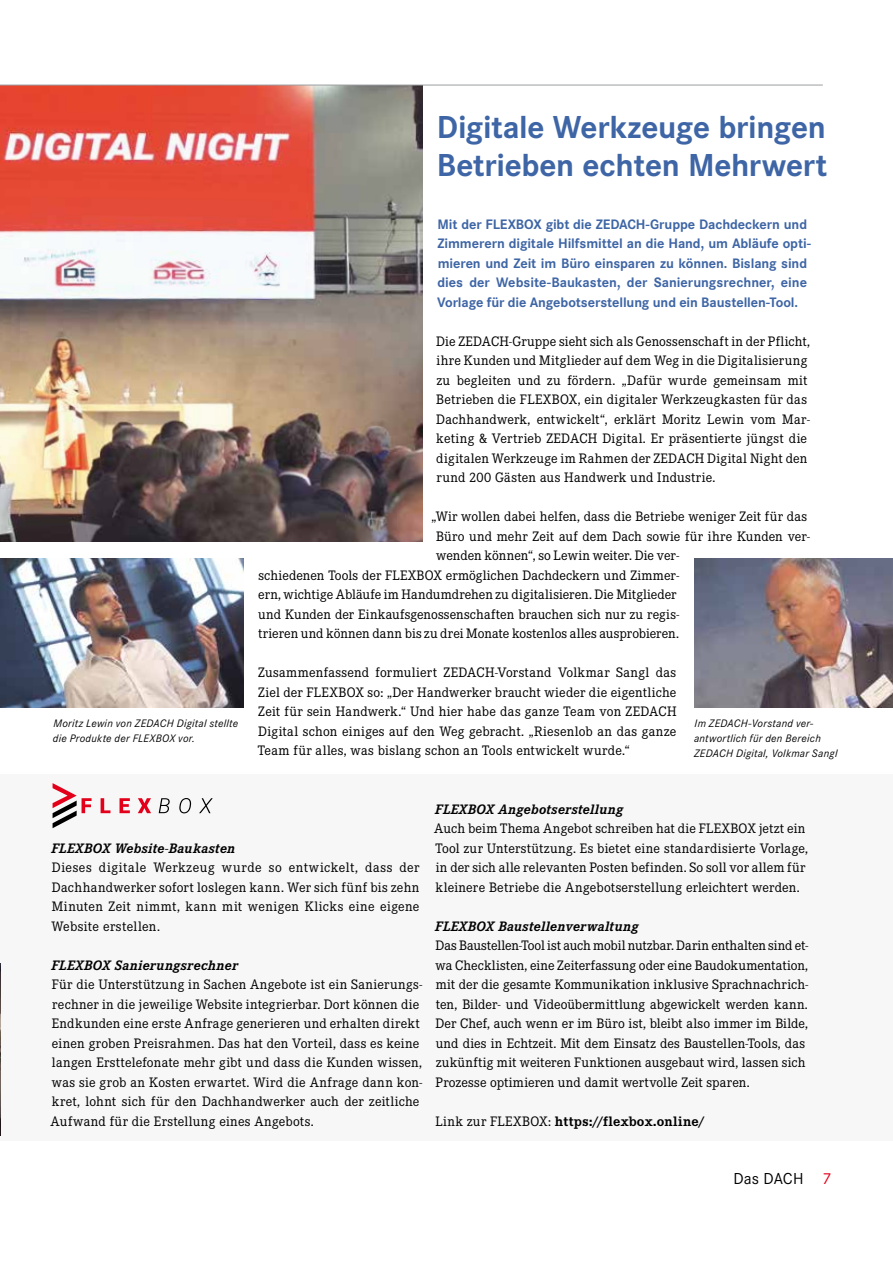
<style>
.page{position:relative;width:893px;height:1263px;background:#fff}
.page>*{position:absolute;margin:0;border:0;box-sizing:border-box;transform-origin:0 0}
.t1{font:700 33px/37.5px "Corporate S Pro";letter-spacing:-.01em;color:#3e65a5}
.t2{font:16.5px "Corporate S Pro";letter-spacing:.005em;color:#000}
.t3{font:14.25px/19.5px "Corporate E Pro";letter-spacing:.01em;color:#000}
.t4{font:700 14.25px/19.5px "Corporate S Pro";letter-spacing:-.005em;color:#3e65a5}
.t5{font:italic 700 14.25px "Corporate E Pro";letter-spacing:.02em;color:#000}
.t6{font:700 14.25px "Corporate E Pro";letter-spacing:.025em;color:#000}
.t7{font:italic 11.25px/15px "Corporate S Pro";letter-spacing:.025em;color:#000}
.s1{font-weight:400}
.s2{color:#e2001a}
</style>
<div class="page">
<div style="left:0;top:774px;width:893px;height:366px;background:#f8f7f7"></div>
<img style="left:0;top:86px;width:422px;height:455px">
<img style="left:0;top:558px;width:244px;height:149px">
<svg style="left:159px;top:798px;width:54px;height:15px"></svg>
<svg style="left:53px;top:783px;width:98px;height:45px"></svg>
<img style="left:0;top:963px;width:1px;height:172px">
<img style="left:694px;top:558px;width:199px;height:149px">
<hr style="left:0;top:85px;width:823px;height:1px;background:#9c9e9f">
<h1 class="t1" style="left:437px;top:106px;width:392px">Digitale Werkzeuge bringen<br>Betrieben echten Mehrwert</h1>
<p class="t4" style="left:437px;top:213px;width:375px">Mit der FLEXBOX gibt die ZEDACH-Gruppe Dachdeckern und Zimmerern digitale Hilfsmittel an die Hand, um Abläufe opti&shy;mieren und Zeit im Büro einsparen zu können. Bislang sind dies der Website-Baukasten, der Sanierungsrechner, eine Vorlage für die Angebotserstellung und ein Baustellen-Tool.</p>
<p class="t3" style="left:436px;top:330px;width:375px">Die ZEDACH-Gruppe sieht sich als Genossenschaft in der Pflicht, ihre Kunden und Mitglieder auf dem Weg in die Digitalisierung zu begleiten und zu fördern. „Dafür wurde gemeinsam mit Betrieben die FLEXBOX, ein digitaler Werkzeugkasten für das Dachhandwerk, entwickelt“, erklärt Moritz Lewin vom Mar&shy;keting &amp; Vertrieb ZEDACH Digital. Er präsentierte jüngst die digitalen Werkzeuge im Rahmen der ZEDACH Digital Night den rund 200 Gästen aus Handwerk und Industrie.</p>
<p class="t3" style="left:431px;top:506px;width:377px">„Wir wollen dabei helfen, dass die Betriebe weniger Zeit für das</p>
<p class="t3" style="left:436px;top:525px;width:375px">Büro und mehr Zeit auf dem Dach sowie für ihre Kunden ver-</p>
<p class="t3" style="left:436px;top:545px;width:245px">wenden können“, so Lewin weiter. Die ver-</p>
<p class="t3" style="left:259px;top:564px;width:422px">schiedenen Tools der FLEXBOX ermöglichen Dachdeckern und Zimmer-</p>
<p class="t3" style="left:258px;top:584px;width:420px">ern, wichtige Abläufe im Handumdrehen zu digitalisieren. Die Mitglieder</p>
<p class="t3" style="left:258px;top:603px;width:422px">und Kunden der Einkaufsgenossenschaften brauchen sich nur zu regis-</p>
<p class="t3" style="left:258px;top:623px;width:422px">trieren und können dann bis zu drei Monate kostenlos alles ausprobieren.</p>
<p class="t3" style="left:258px;top:662px;width:420px;text-align:justify">Zusammenfassend formuliert ZEDACH-Vorstand Volkmar Sangl das Ziel der FLEXBOX so: „Der Handwerker braucht wieder die eigentliche Zeit für sein Handwerk.“ Und hier habe das ganze Team von ZEDACH Digital schon einiges auf den Weg gebracht. „Riesenlob an das ganze Team für alles, was bislang schon an Tools entwickelt wurde.“</p>
<p class="t7" style="left:53px;top:715px;width:187px">Moritz Lewin von ZEDACH Digital stellte die Produkte der FLEXBOX vor.</p>
<p class="t7" style="left:694px;top:715px;width:145px">Im ZEDACH-Vorstand ver&shy;antwortlich für den Bereich<br>ZEDACH Digital, Volkmar Sangl</p>
<p class="t5" style="left:52px;top:837px;width:185px">FLEXBOX Website-Baukasten</p>
<p class="t3" style="left:51px;top:857px;width:370px;text-align:justify">Dieses digitale Werkzeug wurde so entwickelt, dass der Dachhandwerker sofort loslegen kann. Wer sich fünf bis zehn Minuten Zeit nimmt, kann mit wenigen Klicks eine eigene Website erstellen.</p>
<p class="t5" style="left:52px;top:954px;width:188px">FLEXBOX Sanierungsrechner</p>
<p class="t3" style="left:51px;top:974px;width:373px">Für die Unterstützung in Sachen Angebote ist ein Sanierungs&shy;rechner in die jeweilige Website integrierbar. Dort können die Endkunden eine erste Anfrage generieren und erhalten direkt einen groben Preisrahmen. Das hat den Vorteil, dass es keine langen Ersttelefonate mehr gibt und dass die Kunden wissen, was sie grob an Kosten erwartet. Wird die Anfrage dann kon&shy;kret, lohnt sich für den Dachhandwerker auch der zeitliche Aufwand für die Erstellung eines Angebots.</p>
<p class="t5" style="left:435px;top:798px;width:189px">FLEXBOX Angebotserstellung</p>
<p class="t3" style="left:434px;top:818px;width:375px">Auch beim Thema Angebot schreiben hat die FLEXBOX jetzt ein Tool zur Unterstützung. Es bietet eine standardisierte Vorlage, in der sich alle relevanten Posten befinden. So soll vor allem für kleinere Betriebe die Angebotserstellung erleichtert werden.</p>
<p class="t5" style="left:435px;top:915px;width:205px">FLEXBOX Baustellenverwaltung</p>
<p class="t3" style="left:435px;top:935px;width:374px">Das Baustellen-Tool ist auch mobil nutzbar. Darin enthalten sind et&shy;wa Checklisten, eine Zeiterfassung oder eine Baudokumentation, mit der die gesamte Kommunikation inklusive Sprachnachrich&shy;ten, Bilder- und Videoübermittlung abgewickelt werden kann.<br>Der Chef, auch wenn er im Büro ist, bleibt also immer im Bilde, und dies in Echtzeit. Mit dem Einsatz des Baustellen-Tools, das zukünftig mit weiteren Funktionen ausgebaut wird, lassen sich Prozesse optimieren und damit wertvolle Zeit sparen.</p>
<p class="t6" style="left:436px;top:1111px;width:271px"><span class="s1">Link zur FLEXBOX:</span> https://flexbox.online/</p>
<p class="t2" style="left:733px;top:1167px;width:100px">Das DACH <span class="s2">7</span></p>
</div>
